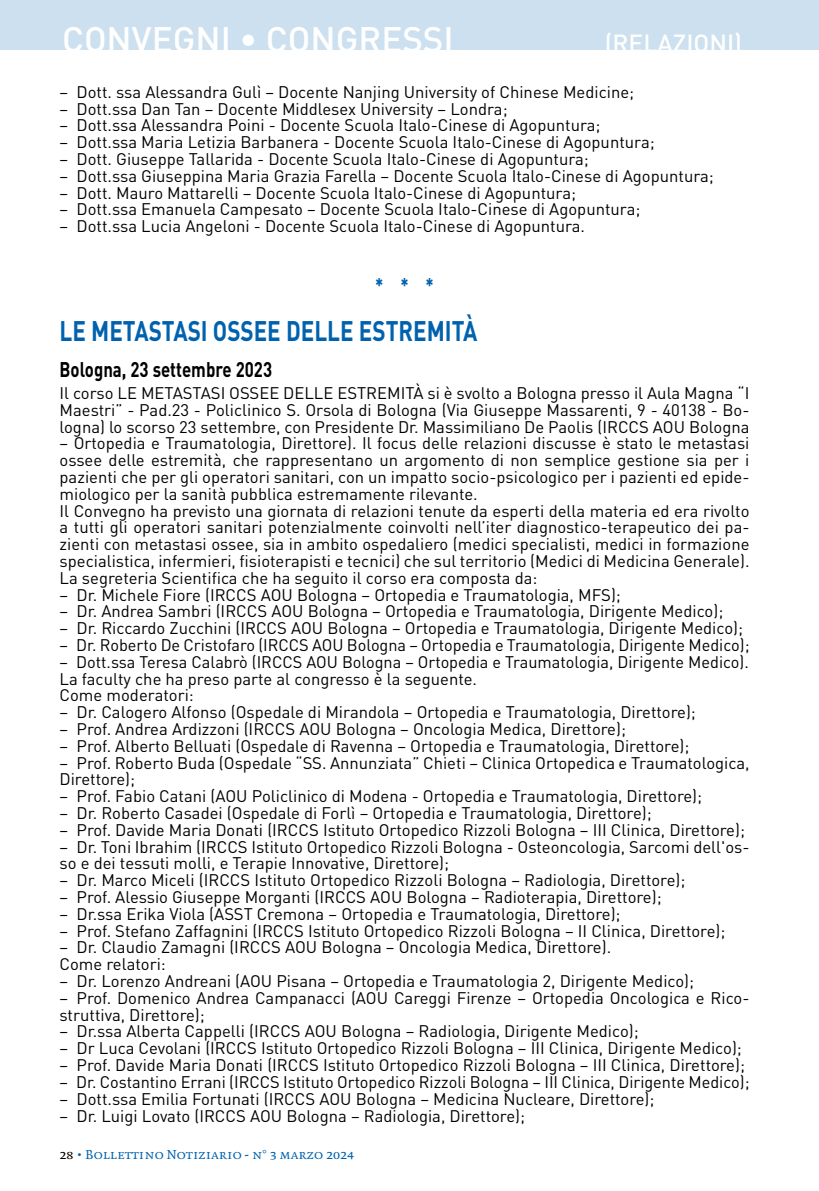
<style>
.page{position:relative;width:819px;height:1191px;background:#fff}
.page>*{position:absolute;margin:0;border:0;box-sizing:border-box;transform-origin:0 0}
.t1{font:500 35px "DIN";color:#fff}
.t2{font:700 28px "DIN";color:#0062ae;scale:.8 1}
.t3{font:500 24.5px "DIN";color:#fff}
.t4{font:700 21px "DIN";color:#000;scale:.8 1}
.t5{font:700 21px "DIN";color:#0062ae;scale:.8 1}
.t6{font:16.62px/16.8px "DIN";color:#000}
.t7{font:14px "Quadraat Small Caps";color:#0062ae}
.s1{color:#000}
</style>
<div class="page">
<div style="left:0;top:0;width:819px;height:50px;background:#cce0ef"></div>
<h1 class="t1" style="left:62px;top:17px;width:393px">CONVEGNI • CONGRESSI</h1>
<h3 class="t3" style="left:604px;top:27px;width:139px">(RELAZIONI)</h3>
<p class="t6" style="left:60px;top:83px;width:576px">– Dott. ssa Alessandra Gulì – Docente Nanjing University of Chinese Medicine;</p>
<p class="t6" style="left:60px;top:100px;width:449px">– Dott.ssa Dan Tan – Docente Middlesex University – Londra;</p>
<p class="t6" style="left:60px;top:117px;width:542px">– Dott.ssa Alessandra Poini - Docente Scuola Italo-Cinese di Agopuntura;</p>
<p class="t6" style="left:60px;top:134px;width:596px">– Dott.ssa Maria Letizia Barbanera - Docente Scuola Italo-Cinese di Agopuntura;</p>
<p class="t6" style="left:60px;top:150px;width:531px">– Dott. Giuseppe Tallarida - Docente Scuola Italo-Cinese di Agopuntura;</p>
<p class="t6" style="left:60px;top:167px;width:655px">– Dott.ssa Giuseppina Maria Grazia Farella – Docente Scuola Italo-Cinese di Agopuntura;</p>
<p class="t6" style="left:60px;top:184px;width:518px">– Dott. Mauro Mattarelli – Docente Scuola Italo-Cinese di Agopuntura;</p>
<p class="t6" style="left:60px;top:201px;width:582px">– Dott.ssa Emanuela Campesato – Docente Scuola Italo-Cinese di Agopuntura;</p>
<p class="t6" style="left:60px;top:217px;width:527px">– Dott.ssa Lucia Angeloni - Docente Scuola Italo-Cinese di Agopuntura.</p>
<p class="t5" style="left:375px;top:272px;width:75px">***</p>
<h2 class="t2" style="left:60px;top:313px;width:524px">LE METASTASI OSSEE DELLE ESTREMITÀ</h2>
<p class="t4" style="left:60px;top:356px;width:267px">Bologna, 23 settembre 2023</p>
<p class="t6" style="left:60px;top:384px;width:691px;text-align:justify">Il corso LE METASTASI OSSEE DELLE ESTREMITÀ si è svolto a Bologna presso il Aula Magna “I Maestri” - Pad.23 - Policlinico S. Orsola di Bologna (Via Giuseppe Massarenti, 9 - 40138 - Bo&shy;logna) lo scorso 23 settembre, con Presidente Dr. Massimiliano De Paolis (IRCCS AOU Bologna</p>
<p class="t6" style="left:60px;top:435px;width:691px">– Ortopedia e Traumatologia, Direttore). Il focus delle relazioni discusse è stato le metastasi ossee delle estremità, che rappresentano un argomento di non semplice gestione sia per i pazienti che per gli operatori sanitari, con un impatto socio-psicologico per i pazienti ed epide&shy;miologico per la sanità pubblica estremamente rilevante.<br>Il Convegno ha previsto una giornata di relazioni tenute da esperti della materia ed era rivolto a tutti gli operatori sanitari potenzialmente coinvolti nell’iter diagnostico-terapeutico dei pa&shy;zienti con metastasi ossee, sia in ambito ospedaliero (medici specialisti, medici in formazione specialistica, infermieri, fisioterapisti e tecnici) che sul territorio (Medici di Medicina Generale).<br>La segreteria Scientifica che ha seguito il corso era composta da:</p>
<p class="t6" style="left:60px;top:586px;width:563px">– Dr. Michele Fiore (IRCCS AOU Bologna – Ortopedia e Traumatologia, MFS);</p>
<p class="t6" style="left:60px;top:602px;width:665px">– Dr. Andrea Sambri (IRCCS AOU Bologna – Ortopedia e Traumatologia, Dirigente Medico);</p>
<p class="t6" style="left:60px;top:619px;width:685px">– Dr. Riccardo Zucchini (IRCCS AOU Bologna – Ortopedia e Traumatologia, Dirigente Medico);</p>
<p class="t6" style="left:60px;top:636px;width:691px">– Dr. Roberto De Cristofaro (IRCCS AOU Bologna – Ortopedia e Traumatologia, Dirigente Medico);</p>
<p class="t6" style="left:60px;top:653px;width:690px">– Dott.ssa Teresa Calabrò (IRCCS AOU Bologna – Ortopedia e Traumatologia, Dirigente Medico).<br>La faculty che ha preso parte al congresso è la seguente.<br>Come moderatori:</p>
<p class="t6" style="left:60px;top:703px;width:637px">– Dr. Calogero Alfonso (Ospedale di Mirandola – Ortopedia e Traumatologia, Direttore);</p>
<p class="t6" style="left:60px;top:720px;width:568px">– Prof. Andrea Ardizzoni (IRCCS AOU Bologna – Oncologia Medica, Direttore);</p>
<p class="t6" style="left:60px;top:737px;width:631px">– Prof. Alberto Belluati (Ospedale di Ravenna – Ortopedia e Traumatologia, Direttore);</p>
<p class="t6" style="left:60px;top:754px;width:691px">– Prof. Roberto Buda (Ospedale “SS. Annunziata” Chieti – Clinica Ortopedica e Traumatologica,<br>Direttore);</p>
<p class="t6" style="left:60px;top:787px;width:644px">– Prof. Fabio Catani (AOU Policlinico di Modena - Ortopedia e Traumatologia, Direttore);</p>
<p class="t6" style="left:60px;top:804px;width:593px">– Dr. Roberto Casadei (Ospedale di Forlì – Ortopedia e Traumatologia, Direttore);</p>
<p class="t6" style="left:60px;top:821px;width:687px">– Prof. Davide Maria Donati (IRCCS Istituto Ortopedico Rizzoli Bologna – III Clinica, Direttore);</p>
<p class="t6" style="left:60px;top:838px;width:691px">– Dr. Toni Ibrahim (IRCCS Istituto Ortopedico Rizzoli Bologna - Osteoncologia, Sarcomi dell'os&shy;so e dei tessuti molli, e Terapie Innovative, Direttore);</p>
<p class="t6" style="left:60px;top:871px;width:627px">– Dr. Marco Miceli (IRCCS Istituto Ortopedico Rizzoli Bologna – Radiologia, Direttore);</p>
<p class="t6" style="left:60px;top:888px;width:603px">– Prof. Alessio Giuseppe Morganti (IRCCS AOU Bologna – Radioterapia, Direttore);</p>
<p class="t6" style="left:60px;top:905px;width:562px">– Dr.ssa Erika Viola (ASST Cremona – Ortopedia e Traumatologia, Direttore);</p>
<p class="t6" style="left:60px;top:922px;width:667px">– Prof. Stefano Zaffagnini (IRCCS Istituto Ortopedico Rizzoli Bologna – II Clinica, Direttore);</p>
<p class="t6" style="left:60px;top:938px;width:553px">– Dr. Claudio Zamagni (IRCCS AOU Bologna – Oncologia Medica, Direttore).<br>Come relatori:</p>
<p class="t6" style="left:60px;top:972px;width:636px">– Dr. Lorenzo Andreani (AOU Pisana – Ortopedia e Traumatologia 2, Dirigente Medico);</p>
<p class="t6" style="left:60px;top:989px;width:691px">– Prof. Domenico Andrea Campanacci (AOU Careggi Firenze – Ortopedia Oncologica e Rico&shy;struttiva, Direttore);</p>
<p class="t6" style="left:60px;top:1022px;width:580px">– Dr.ssa Alberta Cappelli (IRCCS AOU Bologna – Radiologia, Dirigente Medico);</p>
<p class="t6" style="left:60px;top:1039px;width:683px">– Dr Luca Cevolani (IRCCS Istituto Ortopedico Rizzoli Bologna – III Clinica, Dirigente Medico);</p>
<p class="t6" style="left:60px;top:1056px;width:687px">– Prof. Davide Maria Donati (IRCCS Istituto Ortopedico Rizzoli Bologna – III Clinica, Direttore);</p>
<p class="t6" style="left:60px;top:1073px;width:691px">– Dr. Costantino Errani (IRCCS Istituto Ortopedico Rizzoli Bologna – III Clinica, Dirigente Medico);</p>
<p class="t6" style="left:60px;top:1090px;width:596px">– Dott.ssa Emilia Fortunati (IRCCS AOU Bologna – Medicina Nucleare, Direttore);</p>
<p class="t6" style="left:60px;top:1106px;width:467px">– Dr. Luigi Lovato (IRCCS AOU Bologna – Radiologia, Direttore);</p>
<p class="t7" style="left:60px;top:1147px;width:296px"><span class="s1">28</span> • Bollettino Notiziario - n° 3 marzo 2024</p>
</div>
